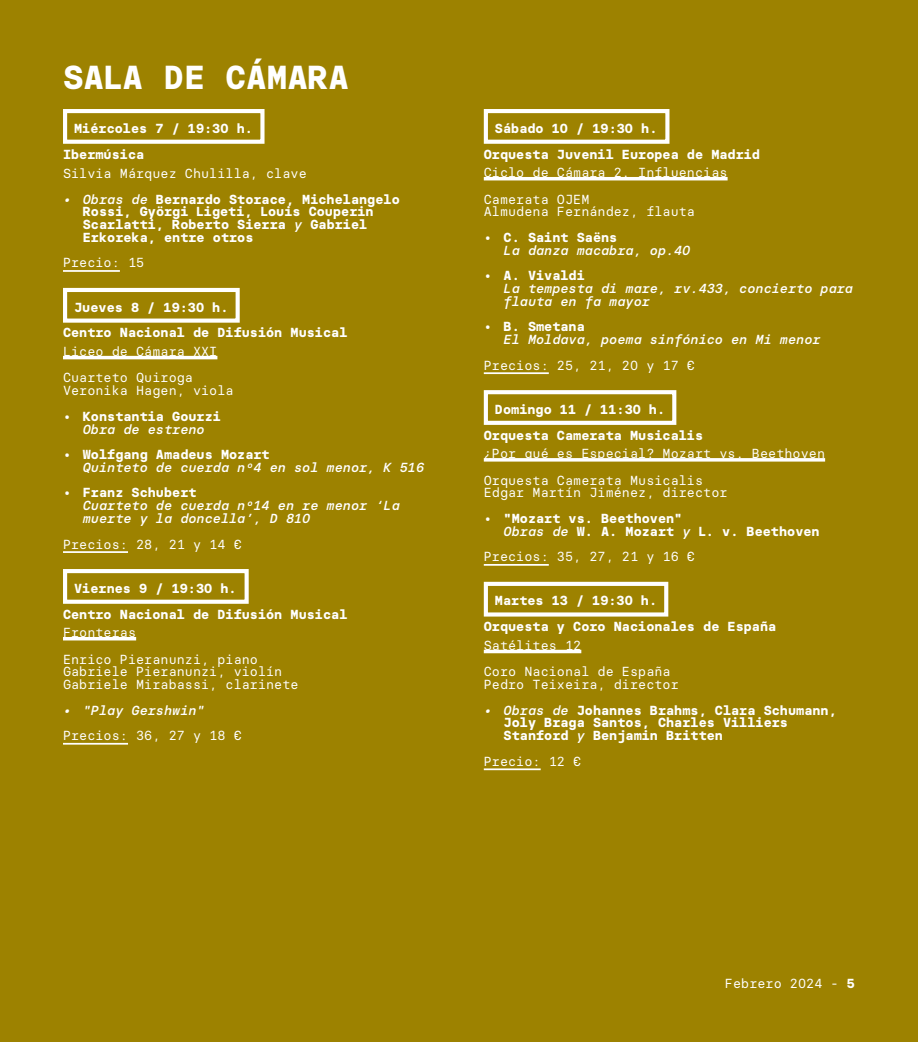
<style>
.page{position:relative;width:918px;height:1042px;background:#9d8200}
.page>*{position:absolute;margin:0;border:0;box-sizing:border-box;transform-origin:0 0}
.t1{font:700 33.25px "Basier Circle Mono";color:#fff}
.t2{font:700 13.12px/25.9px "Basier Circle Mono";color:#fff}
.t3{font:13.12px/26.6px "Basier Circle Mono";color:#fff}
.t4{font:italic 500 13.12px/12.8px "Basier Circle Mono";color:#fff}
.s1{font-weight:500;font-style:italic}
.s2{font-weight:700}
</style>
<div class="page">
<hr style="left:63px;top:270px;width:57px;height:2px;background:#fff">
<hr style="left:63px;top:356px;width:154px;height:3px;background:#fff">
<hr style="left:63px;top:551px;width:65px;height:2px;background:#fff">
<hr style="left:63px;top:637px;width:73px;height:3px;background:#fff">
<hr style="left:63px;top:743px;width:65px;height:1px;background:#fff">
<div style="left:63px;top:109px;width:201px;height:35px;border:4px solid #fff"></div>
<div style="left:63px;top:288px;width:177px;height:35px;border:4px solid #fff"></div>
<div style="left:63px;top:569px;width:186px;height:35px;border:4px solid #fff"></div>
<hr style="left:484px;top:177px;width:243px;height:3px;background:#fff">
<hr style="left:484px;top:372px;width:65px;height:2px;background:#fff">
<hr style="left:484px;top:458px;width:341px;height:3px;background:#fff">
<hr style="left:484px;top:564px;width:65px;height:2px;background:#fff">
<hr style="left:484px;top:650px;width:97px;height:3px;background:#fff">
<hr style="left:484px;top:768px;width:57px;height:2px;background:#fff">
<div style="left:484px;top:109px;width:185px;height:35px;border:4px solid #fff"></div>
<div style="left:484px;top:390px;width:192px;height:35px;border:4px solid #fff"></div>
<div style="left:484px;top:582px;width:184px;height:34px;border:4px solid #fff"></div>
<h1 class="t1" style="left:63px;top:56px;width:288px">SALA DE CÁMARA</h1>
<p class="t2" style="left:63px;top:115px;width:191px;text-indent:11px">Miércoles 7 / 19:30 h.<br>Ibermúsica</p>
<p class="t3" style="left:63px;top:160px;width:245px">Silvia Márquez Chulilla, clave</p>
<p class="t2" style="left:83px;top:192px;width:318px;line-height:12.8px;text-indent:-20px"><span class="s1">• Obras de</span> Bernardo Storace, Michelangelo Rossi, Györgi Ligeti, Louis Couperin Scarlatti, Roberto Sierra <span class="s1">y</span> Gabriel Erkoreka, entre otros</p>
<p class="t3" style="left:63px;top:249px;width:83px">Precio: 15</p>
<p class="t2" style="left:63px;top:294px;width:286px;text-indent:11px">Jueves 8 / 19:30 h.<br>Centro Nacional de Difusión Musical</p>
<p class="t3" style="left:63px;top:338px;width:156px">Liceo de Cámara XXI<br>Cuarteto Quiroga</p>
<p class="t3" style="left:63px;top:377px;width:172px">Veronika Hagen, viola</p>
<p class="t2" style="left:63px;top:403px;width:159px">• Konstantia Gourzi</p>
<p class="t4" style="left:83px;top:422px;width:123px">Obra de estreno</p>
<p class="t2" style="left:63px;top:441px;width:208px">• Wolfgang Amadeus Mozart</p>
<p class="t4" style="left:83px;top:461px;width:343px">Quinteto de cuerda nº4 en sol menor, K 516</p>
<p class="t2" style="left:63px;top:480px;width:135px">• Franz Schubert</p>
<p class="t4" style="left:83px;top:499px;width:318px">Cuarteto de cuerda nº14 en re menor ‘La muerte y la doncella’, D 810</p>
<p class="t3" style="left:63px;top:530px;width:180px">Precios: 28, 21 y 14 €</p>
<p class="t2" style="left:63px;top:575px;width:286px;text-indent:11px">Viernes 9 / 19:30 h.<br>Centro Nacional de Difusión Musical</p>
<p class="t3" style="left:63px;top:619px;width:196px">Fronteras<br>Enrico Pieranunzi, piano</p>
<p class="t3" style="left:63px;top:665px;width:237px;line-height:12.8px">Gabriele Pieranunzi, violín<br>Gabriele Mirabassi, clarinete</p>
<p class="t4" style="left:63px;top:703px;width:143px">• "Play Gershwin"</p>
<p class="t3" style="left:63px;top:722px;width:180px">Precios: 36, 27 y 18 €</p>
<p class="t2" style="left:484px;top:115px;width:278px;text-indent:11px">Sábado 10 / 19:30 h.<br>Orquesta Juvenil Europea de Madrid</p>
<p class="t3" style="left:484px;top:159px;width:245px">Ciclo de Cámara 2. Influencias<br>Camerata OJEM</p>
<p class="t3" style="left:484px;top:198px;width:213px">Almudena Fernández, flauta</p>
<p class="t2" style="left:484px;top:224px;width:135px">• C. Saint Saëns</p>
<p class="t4" style="left:503px;top:243px;width:188px">La danza macabra, op.40</p>
<p class="t2" style="left:484px;top:262px;width:103px">• A. Vivaldi</p>
<p class="t4" style="left:503px;top:282px;width:351px">La tempesta di mare, rv.433, concierto para flauta en fa mayor</p>
<p class="t2" style="left:484px;top:314px;width:103px">• B. Smetana</p>
<p class="t4" style="left:503px;top:333px;width:318px">El Moldava, poema sinfónico en Mi menor</p>
<p class="t3" style="left:484px;top:351px;width:213px">Precios: 25, 21, 20 y 17 €</p>
<p class="t2" style="left:484px;top:396px;width:221px;text-indent:11px">Domingo 11 / 11:30 h.<br>Orquesta Camerata Musicalis</p>
<p class="t3" style="left:484px;top:440px;width:343px">¿Por qué es Especial? Mozart vs. Beethoven<br>Orquesta Camerata Musicalis</p>
<p class="t3" style="left:484px;top:479px;width:245px">Edgar Martín Jiménez, director</p>
<p class="t2" style="left:503px;top:512px;width:318px;line-height:12.8px;text-indent:-20px">• "Mozart vs. Beethoven"<br><span class="s1">Obras de</span> W. A. Mozart <span class="s1">y</span> L. v. Beethoven</p>
<p class="t3" style="left:484px;top:543px;width:213px">Precios: 35, 27, 21 y 16 €</p>
<p class="t2" style="left:484px;top:588px;width:294px;text-indent:11px">Martes 13 / 19:30 h.<br>Orquesta y Coro Nacionales de España</p>
<p class="t3" style="left:484px;top:631px;width:188px">Satélites 12<br>Coro Nacional de España</p>
<p class="t3" style="left:484px;top:671px;width:196px">Pedro Teixeira, director</p>
<p class="t2" style="left:503px;top:703px;width:335px;line-height:12.8px;text-indent:-20px"><span class="s1">• Obras de</span> Johannes Brahms, Clara Schumann,<br>Joly Braga Santos, Charles Villiers<br>Stanford <span class="s1">y</span> Benjamin Britten</p>
<p class="t3" style="left:484px;top:748px;width:99px">Precio: 12 €</p>
<p class="t3" style="left:725px;top:970px;width:131px">Febrero 2024 - <span class="s2">5</span></p>
</div>
